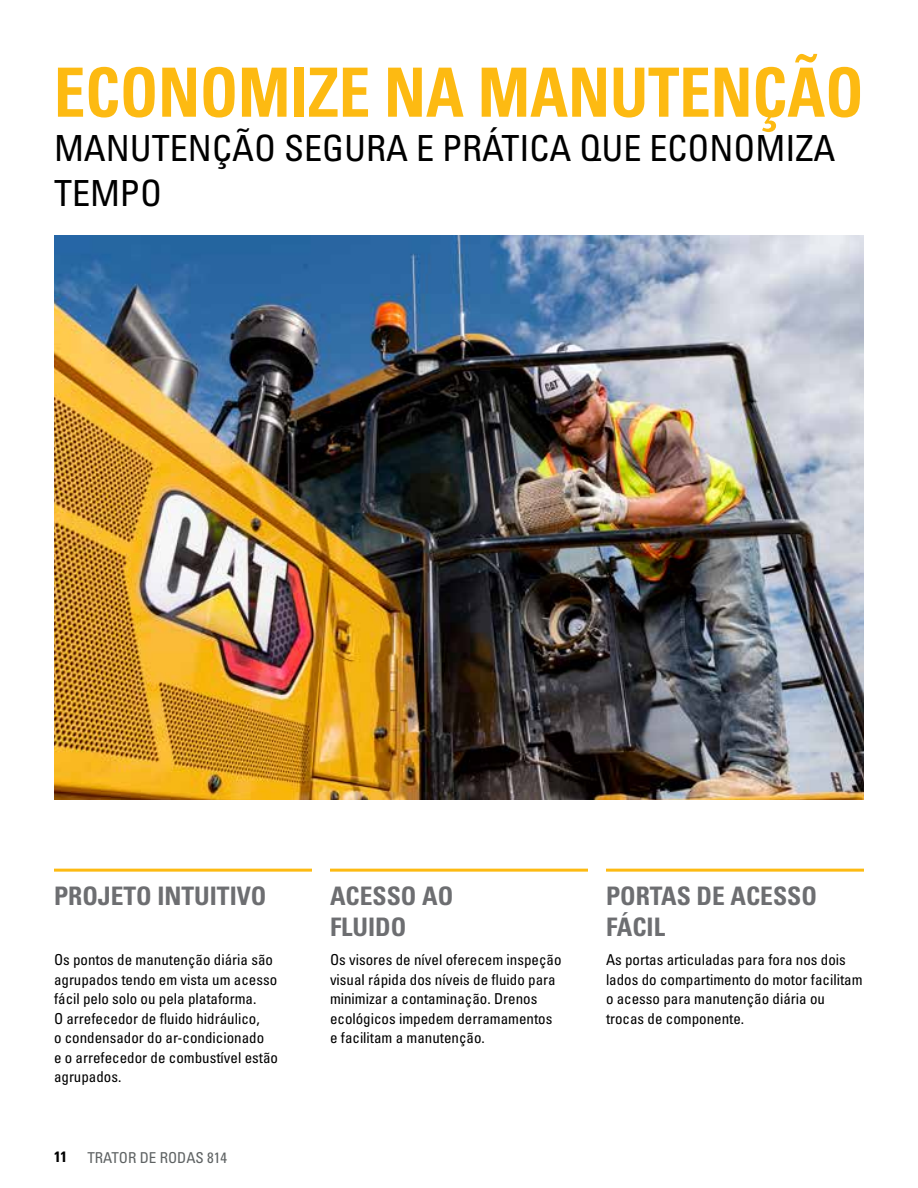
<style>
.page{position:relative;width:918px;height:1188px;background:#fff}
.page>*{position:absolute;margin:0;border:0;box-sizing:border-box;transform-origin:0 0}
.Subhead_large_yellow{font:700 condensed 67.95px "Univers LT Std";color:#fdba12;scale:.92 1}
.Headline_large_black{font:condensed 36px/44.4px "Univers LTCYR 57";color:#000}
.Benefit_subhead_gray{font:700 condensed 25.5px "Univers LT Std";color:#6d6e71}
.Body_copy{font:condensed 15px/19.5px "Univers LTCYR 57";color:#000}
.t1{font:condensed 15px "Univers LTCYR 57";color:#5e6263}
.t2{font:700 condensed 15px "Univers LT Std";color:#000}
</style>
<div class="page">
<img style="left:54px;top:236px;width:810px;height:563px">
<hr style="left:54px;top:869px;width:258px;height:3px;background:#fdba12">
<hr style="left:330px;top:869px;width:258px;height:3px;background:#fdba12">
<hr style="left:606px;top:869px;width:258px;height:3px;background:#fdba12">
<p class="Subhead_large_yellow" style="left:54px;top:51px;width:881px">ECONOMIZE NA MANUTENÇÃO</p>
<p class="Headline_large_black" style="left:54px;top:125px;width:783px">MANUTENÇÃO SEGURA E PRÁTICA QUE ECONOMIZA<br>TEMPO</p>
<p class="Benefit_subhead_gray" style="left:54px;top:881px;width:214px">PROJETO INTUITIVO</p>
<p class="Benefit_subhead_gray" style="left:606px;top:881px;width:213px">PORTAS DE ACESSO</p>
<p class="Benefit_subhead_gray" style="left:606px;top:911px;width:61px">FÁCIL</p>
<p class="Benefit_subhead_gray" style="left:330px;top:881px;width:125px">ACESSO AO</p>
<p class="Benefit_subhead_gray" style="left:330px;top:911px;width:78px">FLUIDO</p>
<p class="Body_copy" style="left:54px;top:950px;width:226px">Os pontos de manutenção diária são agrupados tendo em vista um acesso fácil pelo solo ou pela plataforma.<br>O arrefecedor de fluido hidráulico,<br>o condensador do ar-condicionado<br>e o arrefecedor de combustível estão agrupados.</p>
<p class="Body_copy" style="left:606px;top:950px;width:258px">As portas articuladas para fora nos dois lados do compartimento do motor facilitam o acesso para manutenção diária ou trocas de componente.</p>
<p class="Body_copy" style="left:330px;top:950px;width:233px">Os visores de nível oferecem inspeção visual rápida dos níveis de fluido para minimizar a contaminação. Drenos ecológicos impedem derramamentos e facilitam a manutenção.</p>
<p class="t2" style="left:54px;top:1147px;width:15px">11</p>
<p class="t1" style="left:87px;top:1148px;width:141px">TRATOR DE RODAS 814</p>
</div>
